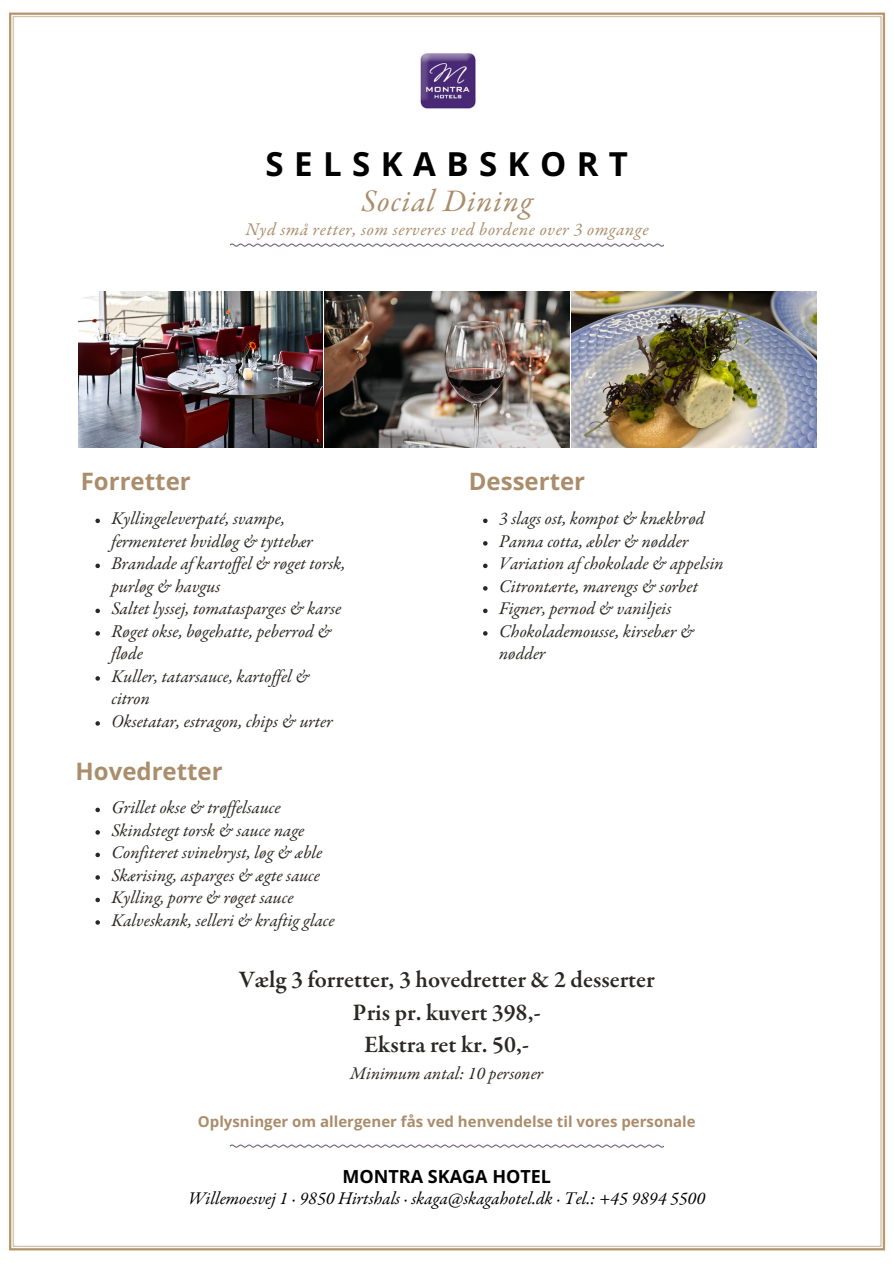
<style>
.page{position:relative;width:894px;height:1264px;background:#fff}
.page>*{position:absolute;margin:0;border:0;box-sizing:border-box;transform-origin:0 0}
.t1{font:700 33px "Open Sans";letter-spacing:.315em;color:#000}
.t2{font:italic 31.5px "Garamond Premr Pro";letter-spacing:.035em;color:#aa8d6b}
.t3{font:600 24px/32.7px "Garamond Premr Pro";color:#2a2825;text-align:center}
.t4{font:700 24px "Open Sans";color:#aa8d6b}
.t5{font:italic 18px/22.5px "Garamond Premr Pro";color:#2a2825}
.t6{font:italic 18px "Garamond Premr Pro";color:#000}
.t7{font:italic 18px "Garamond Premr Pro";letter-spacing:.035em;color:#aa8d6b}
.t8{font:700 18px "Open Sans";color:#000}
.t9{font:700 15px "Open Sans";color:#aa8d6b}
</style>
<div class="page">
<img style="left:8px;top:12px;width:878px;height:1239px">
<img style="left:412px;top:43px;width:69px;height:75px">
<img style="left:231px;top:241px;width:432px;height:6px">
<img style="left:231px;top:1141px;width:432px;height:7px">
<img style="left:78px;top:291px;width:244px;height:156px">
<img style="left:571px;top:291px;width:244px;height:156px">
<img style="left:325px;top:291px;width:244px;height:156px">
<svg style="left:483px;top:518px;width:4px;height:5px"></svg>
<svg style="left:483px;top:541px;width:4px;height:4px"></svg>
<svg style="left:483px;top:563px;width:4px;height:5px"></svg>
<svg style="left:483px;top:586px;width:4px;height:4px"></svg>
<svg style="left:483px;top:608px;width:4px;height:5px"></svg>
<svg style="left:483px;top:631px;width:4px;height:4px"></svg>
<svg style="left:95px;top:518px;width:5px;height:5px"></svg>
<svg style="left:95px;top:563px;width:5px;height:5px"></svg>
<svg style="left:95px;top:608px;width:5px;height:5px"></svg>
<svg style="left:95px;top:631px;width:5px;height:4px"></svg>
<svg style="left:95px;top:676px;width:5px;height:4px"></svg>
<svg style="left:95px;top:721px;width:5px;height:4px"></svg>
<svg style="left:95px;top:807px;width:5px;height:5px"></svg>
<svg style="left:95px;top:830px;width:5px;height:4px"></svg>
<svg style="left:95px;top:852px;width:5px;height:5px"></svg>
<svg style="left:95px;top:875px;width:5px;height:4px"></svg>
<svg style="left:95px;top:897px;width:5px;height:5px"></svg>
<svg style="left:95px;top:920px;width:5px;height:4px"></svg>
<h1 class="t1" style="left:265px;top:141px;width:364px">SELSKABSKORT</h1>
<h2 class="t2" style="left:361px;top:188px;width:172px">Social Dining</h2>
<p class="t7" style="left:245px;top:221px;width:405px">Nyd små retter, som serveres ved bordene over 3 omgange</p>
<h3 class="t4" style="left:81px;top:465px;width:111px">Forretter</h3>
<p class="t5" style="left:111px;top:509px;width:236px">Kyllingeleverpaté, svampe, fermenteret hvidløg &amp; tyttebær<br>Brandade af kartoffel &amp; røget torsk, purløg &amp; havgus<br>Saltet lyssej, tomatasparges &amp; karse<br>Røget okse, bøgehatte, peberrod &amp; fløde<br>Kuller, tatarsauce, kartoffel &amp; citron<br>Oksetatar, estragon, chips &amp; urter</p>
<h3 class="t4" style="left:75px;top:754px;width:149px">Hovedretter</h3>
<p class="t5" style="left:111px;top:798px;width:225px">Grillet okse &amp; trøffelsauce<br>Skindstegt torsk &amp; sauce nage<br>Confiteret svinebryst, løg &amp; æble<br>Skærising, asparges &amp; ægte sauce<br>Kylling, porre &amp; røget sauce<br>Kalveskank, selleri &amp; kraftig glace</p>
<h3 class="t4" style="left:468px;top:465px;width:118px">Desserter</h3>
<p class="t5" style="left:499px;top:509px;width:226px">3 slags ost, kompot &amp; knækbrød<br>Panna cotta, æbler &amp; nødder<br>Variation af chokolade &amp; appelsin<br>Citrontærte, marengs &amp; sorbet<br>Figner, pernod &amp; vaniljeis<br>Chokolademousse, kirsebær &amp; nødder</p>
<h3 class="t3" style="left:239px;top:965px;width:417px">Vælg 3 forretter, 3 hovedretter &amp; 2 desserter<br>Pris pr. kuvert 398,-<br>Ekstra ret kr. 50,-</h3>
<p class="t5" style="left:350px;top:1063px;width:194px">Minimum antal: 10 personer</p>
<p class="t9" style="left:198px;top:1110px;width:499px">Oplysninger om allergener fås ved henvendelse til vores personale</p>
<p class="t8" style="left:342px;top:1163px;width:210px">MONTRA SKAGA HOTEL</p>
<p class="t6" style="left:188px;top:1191px;width:518px">Willemoesvej 1 · 9850 Hirtshals · skaga@skagahotel.dk · Tel.: +45 9894 5500</p>
</div>
